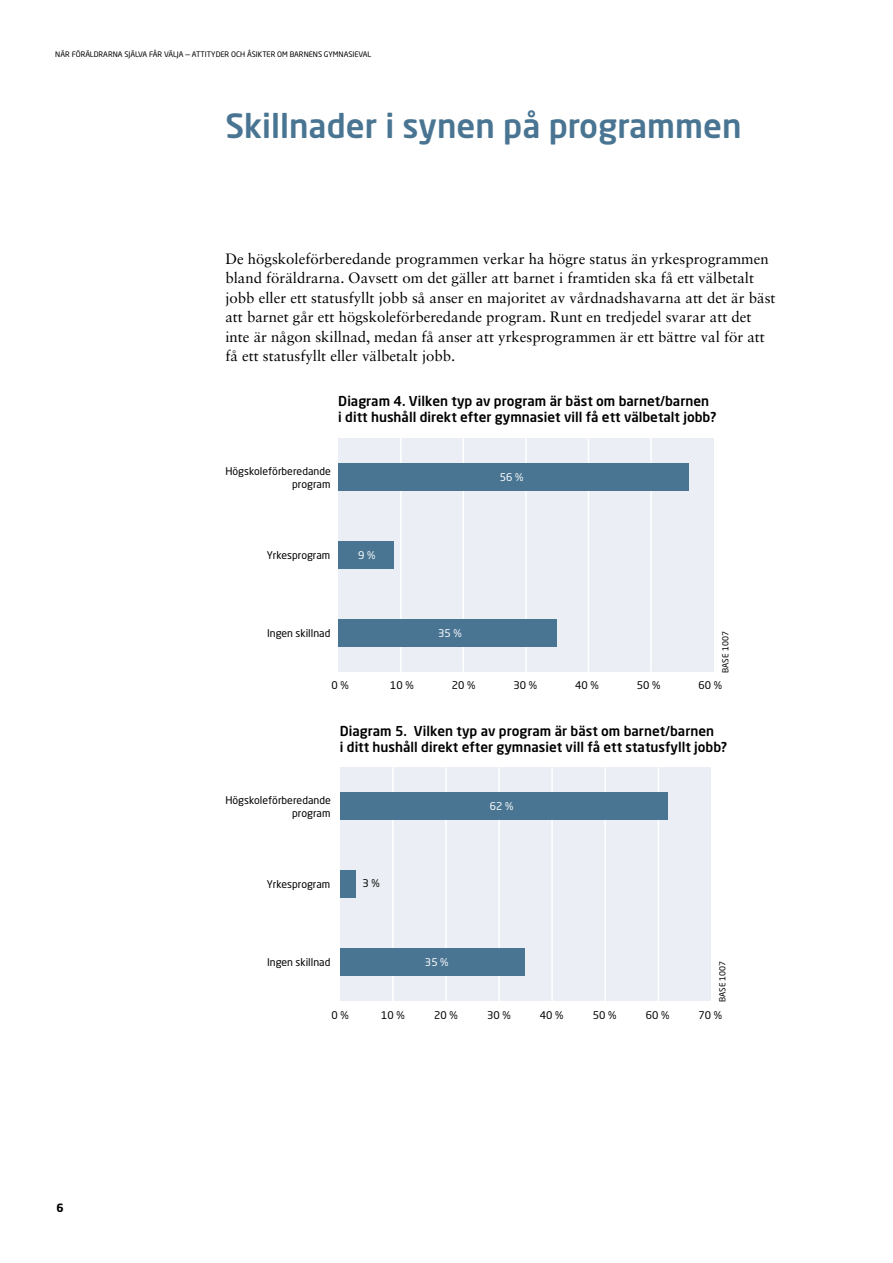
<style>
.page{position:relative;width:893px;height:1263px;background:#fff}
.page>*{position:absolute;margin:0;border:0;box-sizing:border-box;transform-origin:0 0}
.t1{font:500 33px "Neo Sans Pro";color:#497593}
.t2{font:15px/19.5px "Sabon LT Std";color:#000}
.t3{font:500 13.5px/16.2px "Neo Sans Pro";color:#000}
.t4{font:700 11.25px "Neo Sans Pro";color:#000}
.t5{font:10.5px/12.6px "Neo Sans Pro";color:#000;text-align:right}
.t6{font:10.5px "Neo Sans Pro";color:#fff}
.t7{font:8.25px "Neo Sans Pro";color:#000}
.t8{font:7.5px "Neo Sans Pro";color:#000}
</style>
<div class="page">
<div style="left:338px;top:438px;width:375px;height:234px;background:#ebeff5"></div>
<hr style="left:400px;top:438px;width:2px;height:234px;background:#fff">
<hr style="left:463px;top:438px;width:1px;height:234px;background:#fff">
<hr style="left:525px;top:438px;width:2px;height:234px;background:#fff">
<hr style="left:588px;top:438px;width:1px;height:234px;background:#fff">
<hr style="left:650px;top:438px;width:2px;height:234px;background:#fff">
<div style="left:338px;top:619px;width:219px;height:28px;background:#497593"></div>
<div style="left:338px;top:541px;width:56px;height:28px;background:#497593"></div>
<div style="left:338px;top:463px;width:350px;height:28px;background:#497593"></div>
<div style="left:340px;top:767px;width:371px;height:234px;background:#ebeff5"></div>
<hr style="left:392px;top:767px;width:2px;height:234px;background:#fff">
<hr style="left:445px;top:767px;width:2px;height:234px;background:#fff">
<hr style="left:498px;top:767px;width:2px;height:234px;background:#fff">
<hr style="left:551px;top:767px;width:2px;height:234px;background:#fff">
<hr style="left:604px;top:767px;width:2px;height:234px;background:#fff">
<hr style="left:658px;top:767px;width:1px;height:234px;background:#fff">
<div style="left:340px;top:948px;width:185px;height:28px;background:#497593"></div>
<div style="left:340px;top:870px;width:16px;height:28px;background:#497593"></div>
<div style="left:340px;top:792px;width:327px;height:28px;background:#497593"></div>
<p class="t8" style="left:55px;top:49px;width:318px">NÄR FÖRÄLDRARNA SJÄLVA FÅR VÄLJA –– ATTITYDER OCH ÅSIKTER OM BARNENS GYMNASIEVAL</p>
<h1 class="t1" style="left:225px;top:105px;width:518px">Skillnader i synen på programmen</h1>
<p class="t2" style="left:225px;top:249px;width:552px">De högskoleförberedande programmen verkar ha högre status än yrkesprogrammen bland föräldrarna. Oavsett om det gäller att barnet i framtiden ska få ett välbetalt jobb eller ett statusfyllt jobb så anser en majoritet av vårdnadshavarna att det är bäst att barnet går ett högskoleförberedande program. Runt en tredjedel svarar att det inte är någon skillnad, medan få anser att yrkesprogrammen är ett bättre val för att få ett statusfyllt eller välbetalt jobb.</p>
<p class="t3" style="left:338px;top:392px;width:379px">Diagram 4. Vilken typ av program är bäst om barnet/barnen<br>i ditt hushåll direkt efter gymnasiet vill få ett välbetalt jobb?</p>
<p class="t5" style="left:225px;top:465px;width:107px">Högskoleförberedande program</p>
<p class="t6" style="left:500px;top:470px;width:25px">56 %</p>
<p class="t5" style="left:267px;top:548px;width:65px">Yrkesprogram</p>
<p class="t6" style="left:358px;top:549px;width:19px">9 %</p>
<p class="t5" style="left:267px;top:626px;width:65px">Ingen skillnad</p>
<p class="t6" style="left:438px;top:627px;width:25px">35 %</p>
<p class="t7" style="left:720px;top:673px;width:43px;rotate:-90deg">BASE 1007</p>
<p class="t5" style="left:332px;top:678px;width:19px">0 %</p>
<p class="t5" style="left:390px;top:678px;width:25px">10 %</p>
<p class="t5" style="left:452px;top:678px;width:25px">20 %</p>
<p class="t5" style="left:513px;top:678px;width:25px">30 %</p>
<p class="t5" style="left:575px;top:678px;width:25px">40 %</p>
<p class="t5" style="left:637px;top:678px;width:25px">50 %</p>
<p class="t5" style="left:699px;top:678px;width:25px">60 %</p>
<p class="t3" style="left:340px;top:722px;width:389px">Diagram 5. Vilken typ av program är bäst om barnet/barnen<br>i ditt hushåll direkt efter gymnasiet vill få ett statusfyllt jobb?</p>
<p class="t5" style="left:225px;top:794px;width:107px">Högskoleförberedande program</p>
<p class="t6" style="left:490px;top:800px;width:25px">62 %</p>
<p class="t5" style="left:267px;top:878px;width:65px">Yrkesprogram</p>
<p class="t5" style="left:362px;top:877px;width:19px">3 %</p>
<p class="t5" style="left:267px;top:955px;width:65px">Ingen skillnad</p>
<p class="t6" style="left:425px;top:956px;width:25px">35 %</p>
<p class="t7" style="left:717px;top:1002px;width:43px;rotate:-90deg">BASE 1007</p>
<p class="t4" style="left:56px;top:1200px;width:9px">6</p>
<p class="t5" style="left:332px;top:1009px;width:19px">0 %</p>
<p class="t5" style="left:381px;top:1009px;width:25px">10 %</p>
<p class="t5" style="left:434px;top:1009px;width:25px">20 %</p>
<p class="t5" style="left:487px;top:1009px;width:25px">30 %</p>
<p class="t5" style="left:540px;top:1009px;width:25px">40 %</p>
<p class="t5" style="left:593px;top:1009px;width:25px">50 %</p>
<p class="t5" style="left:646px;top:1009px;width:25px">60 %</p>
<p class="t5" style="left:699px;top:1009px;width:25px">70 %</p>
</div>
